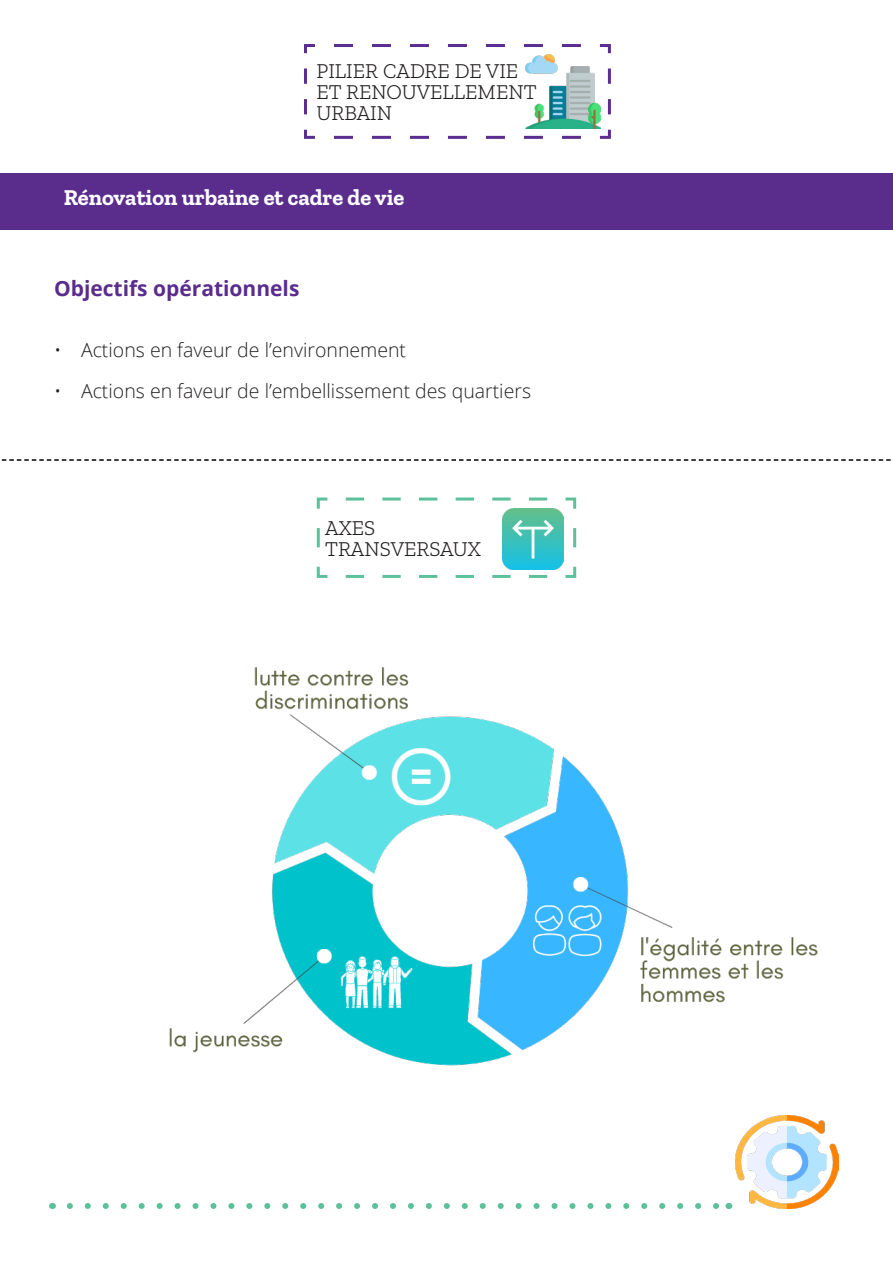
<style>
.page{position:relative;width:893px;height:1263px;background:#fff}
.page>*{position:absolute;margin:0;border:0;box-sizing:border-box;transform-origin:0 0}
.Pull_Quote_Text{font:700 22.5px "Zilla Slab";color:#fff}
.Page_Section_Title{font:300 21px/21px "Zilla Slab";color:#231f20}
.Blue_Text_-_Align_Le{font:700 21px "Open Sans";color:#5a2d8d}
.t1{font:300 19.5px "Open Sans";color:#231f20}
</style>
<div class="page">
<div style="left:0;top:173px;width:893px;height:57px;background:#5a2d8d"></div>
<img style="left:735px;top:1115px;width:104px;height:94px">
<svg style="left:304px;top:44px;width:307px;height:95px"></svg>
<svg style="left:316px;top:497px;width:261px;height:81px"></svg>
<img style="left:503px;top:509px;width:60px;height:60px">
<svg style="left:70px;top:1203px;width:649px;height:6px"></svg>
<svg style="left:1px;top:459px;width:890px;height:2px"></svg>
<img style="left:169px;top:667px;width:649px;height:399px">
<p class="Page_Section_Title" style="left:317px;top:61px;width:221px">PILIER CADRE DE VIE<br>ET RENOUVELLEMENT<br>URBAIN</p>
<p class="Pull_Quote_Text" style="left:64px;top:185px;width:342px">Rénovation urbaine et cadre de vie</p>
<p class="Blue_Text_-_Align_Le" style="left:54px;top:273px;width:247px">Objectifs opérationnels</p>
<p class="t1" style="left:54px;top:337px;width:354px">• Actions en faveur de l’environnement</p>
<p class="t1" style="left:54px;top:377px;width:479px">• Actions en faveur de l’embellissement des quartiers</p>
<p class="Page_Section_Title" style="left:325px;top:518px;width:157px">AXES<br>TRANSVERSAUX</p>
</div>
